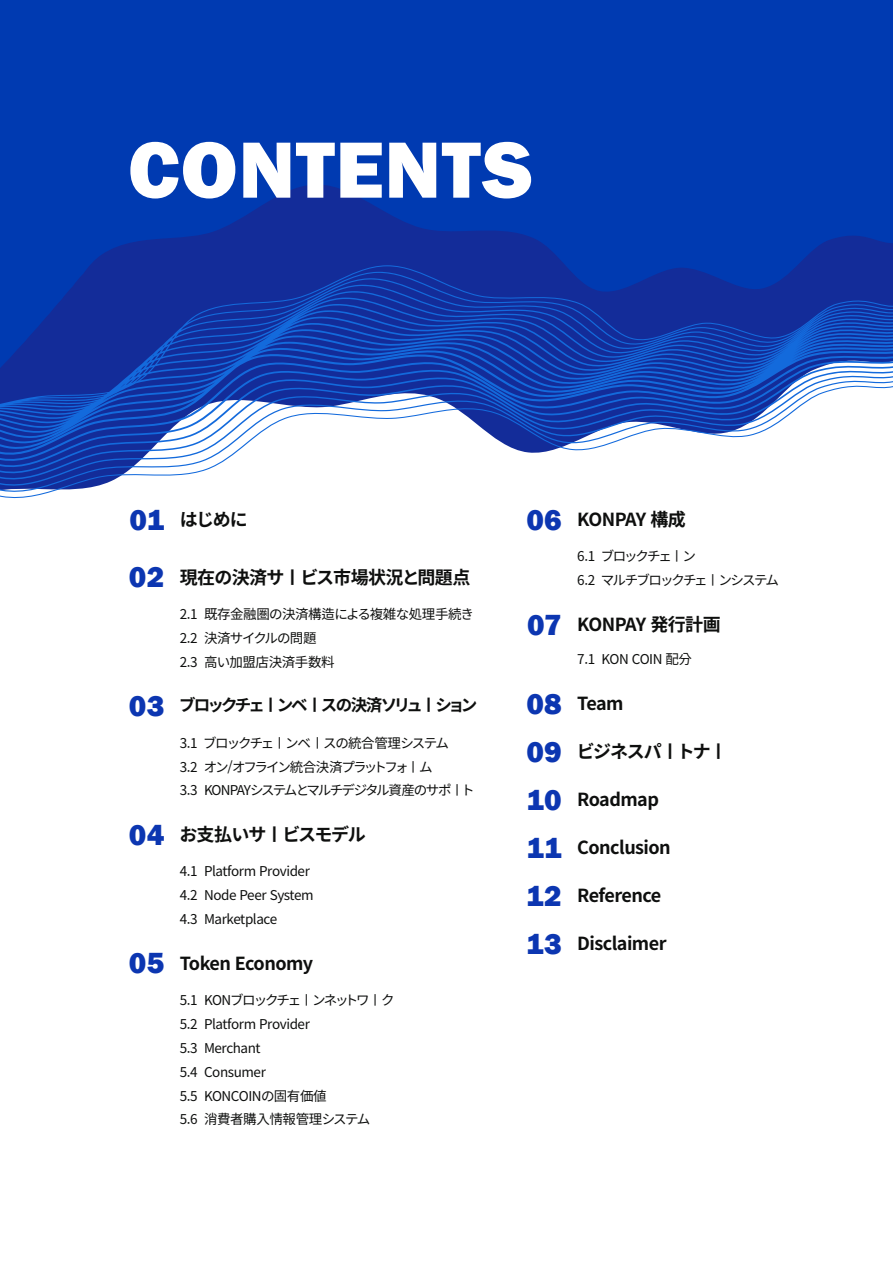
<style>
.page{position:relative;width:893px;height:1263px;background:#fff}
.page>*{position:absolute;margin:0;border:0;box-sizing:border-box;transform-origin:0 0}
.Body_Text_White{font:800 82.5px "Franklin Gothic";letter-spacing:.01em;color:#fff}
.Body_Text_White-2{font:800 30px "Franklin Gothic";letter-spacing:.01em;color:#0c36b1}
.Body_Text_Black_Bold{font:700 18px "Noto Sans CJ Kkr";letter-spacing:-.03em;color:#0e0f0e}
.Body_Text_Black_Bold-2{font:700 18px "Noto Sans CJ Kkr";letter-spacing:-.06em;color:#0e0f0e}
.Body_Text_Black_Bold-3{font:700 18px "Noto Sans CJ Kkr";letter-spacing:-.075em;color:#0e0f0e}
.Body_Text_Black_Bold-4{font:700 16.5px "Noto Sans CJ Kkr";letter-spacing:-.135em;color:#0e0f0e}
.Body_Text_Black_Bold-5{font:13.5px "Noto Sans CJ Kkr";letter-spacing:-.03em;color:#0e0f0e}
.Body_Text_Black_Bold-6{font:13.5px "Noto Sans CJ Kkr";letter-spacing:-.14em;color:#0e0f0e}
.Body_Text_Black_Bold-7{font:13.5px "Noto Sans CJ Kkr";letter-spacing:-.105em;color:#0e0f0e}
.Body_Text_Black_Bold-8{font:13.5px "Noto Sans CJ Kkr";letter-spacing:-.095em;color:#0e0f0e}
.Body_Text_Black_Bold-9{font:13.5px "Noto Sans CJ Kkr";letter-spacing:-.12em;color:#0e0f0e}
.Body_Text_Black_Bold-10{font:13.5px "Noto Sans CJ Kkr";letter-spacing:-.13em;color:#0e0f0e}
.Body_Text_Black_Bold-11{font:13.5px "Noto Sans CJ Kkr";letter-spacing:-.05em;color:#0e0f0e}
</style>
<div class="page">
<div style="left:0;top:0;width:893px;height:184px;background:#003ab1"></div>
<svg style="left:0;top:184px;width:893px;height:81px;background:#0535a9"></svg>
<svg style="left:0;top:265px;width:893px;height:234px"></svg>
<p class="Body_Text_White" style="left:128px;top:117px;width:406px">CONTENTS</p>
<p class="Body_Text_White-2" style="left:129px;top:500px;width:36px">01</p>
<p class="Body_Text_Black_Bold" style="left:180px;top:509px;width:70px">はじめに</p>
<p class="Body_Text_Black_Bold" style="left:180px;top:567px;width:292px">現在の決済サ〡ビス市場状況と問題点</p>
<p class="Body_Text_White-2" style="left:129px;top:558px;width:37px">02</p>
<p class="Body_Text_Black_Bold-5" style="left:180px;top:606px;width:296px">2.1 既存金融圏の決済構造による複雑な処理手続き</p>
<p class="Body_Text_Black_Bold-11" style="left:180px;top:630px;width:138px">2.2 決済サイクルの問題</p>
<p class="Body_Text_Black_Bold-5" style="left:180px;top:654px;width:156px">2.3 高い加盟店決済手数料</p>
<p class="Body_Text_White-2" style="left:129px;top:686px;width:37px">03</p>
<p class="Body_Text_Black_Bold-4" style="left:179px;top:696px;width:300px">ブロックチェ〡ンベ〡スの決済ソリュ〡ション</p>
<p class="Body_Text_Black_Bold-8" style="left:180px;top:735px;width:271px">3.1 ブロックチェ〡ンベ〡スの統合管理システム</p>
<p class="Body_Text_Black_Bold-6" style="left:180px;top:759px;width:255px">3.2 オン/オフライン統合決済プラットフォ〡ム</p>
<p class="Body_Text_Black_Bold-7" style="left:180px;top:783px;width:296px">3.3 KONPAYシステムとマルチデジタル資産のサポ〡ト</p>
<p class="Body_Text_White-2" style="left:129px;top:815px;width:37px">04</p>
<p class="Body_Text_Black_Bold-2" style="left:180px;top:824px;width:188px">お支払いサ〡ビスモデル</p>
<p class="Body_Text_Black_Bold-5" style="left:180px;top:864px;width:132px">4.1 Platform Provider</p>
<p class="Body_Text_Black_Bold-5" style="left:180px;top:888px;width:135px">4.2 Node Peer System</p>
<p class="Body_Text_Black_Bold-5" style="left:180px;top:911px;width:99px">4.3 Marketplace</p>
<p class="Body_Text_White-2" style="left:129px;top:944px;width:37px">05</p>
<p class="Body_Text_Black_Bold" style="left:180px;top:953px;width:135px">Token Economy</p>
<p class="Body_Text_Black_Bold-9" style="left:180px;top:992px;width:216px">5.1 KONブロックチェ〡ンネットワ〡ク</p>
<p class="Body_Text_Black_Bold-5" style="left:180px;top:1016px;width:132px">5.2 Platform Provider</p>
<p class="Body_Text_Black_Bold-5" style="left:180px;top:1040px;width:82px">5.3 Merchant</p>
<p class="Body_Text_Black_Bold-5" style="left:180px;top:1064px;width:88px">5.4 Consumer</p>
<p class="Body_Text_Black_Bold-5" style="left:180px;top:1088px;width:148px">5.5 KONCOINの固有価値</p>
<p class="Body_Text_Black_Bold-5" style="left:180px;top:1112px;width:192px">5.6 消費者購入情報管理システム</p>
<p class="Body_Text_White-2" style="left:526px;top:500px;width:37px">06</p>
<p class="Body_Text_Black_Bold" style="left:577px;top:509px;width:110px">KONPAY 構成</p>
<p class="Body_Text_Black_Bold-6" style="left:577px;top:549px;width:120px">6.1 ブロックチェ〡ン</p>
<p class="Body_Text_Black_Bold-10" style="left:577px;top:573px;width:203px">6.2 マルチブロックチェ〡ンシステム</p>
<p class="Body_Text_White-2" style="left:527px;top:605px;width:36px">07</p>
<p class="Body_Text_Black_Bold" style="left:577px;top:614px;width:145px">KONPAY 発⾏計画</p>
<p class="Body_Text_Black_Bold-5" style="left:577px;top:652px;width:116px">7.1 KON COIN 配分</p>
<p class="Body_Text_White-2" style="left:526px;top:684px;width:37px">08</p>
<p class="Body_Text_Black_Bold" style="left:577px;top:693px;width:48px">Team</p>
<p class="Body_Text_White-2" style="left:526px;top:732px;width:37px">09</p>
<p class="Body_Text_Black_Bold-3" style="left:577px;top:741px;width:152px">ビジネスパ〡トナ〡</p>
<p class="Body_Text_White-2" style="left:527px;top:780px;width:37px">10</p>
<p class="Body_Text_Black_Bold" style="left:577px;top:789px;width:83px">Roadmap</p>
<p class="Body_Text_White-2" style="left:527px;top:828px;width:37px">11</p>
<p class="Body_Text_Black_Bold" style="left:577px;top:837px;width:95px">Conclusion</p>
<p class="Body_Text_White-2" style="left:526px;top:876px;width:37px">12</p>
<p class="Body_Text_Black_Bold" style="left:577px;top:885px;width:86px">Reference</p>
<p class="Body_Text_White-2" style="left:526px;top:924px;width:37px">13</p>
<p class="Body_Text_Black_Bold" style="left:577px;top:933px;width:91px">Disclaimer</p>
</div>
